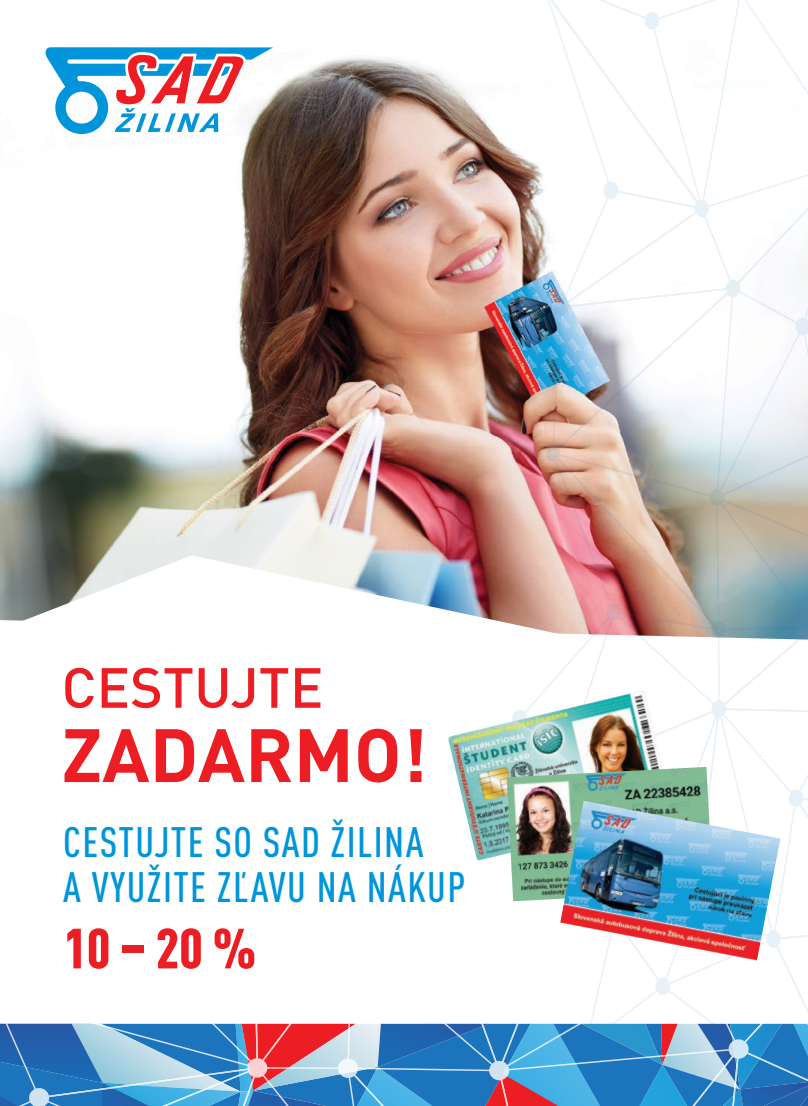
<style>
.page{position:relative;width:808px;height:1106px;background:#fff}
.page>*{position:absolute;margin:0;border:0;box-sizing:border-box;transform-origin:0 0}
.t1{font:700 74.25px "DIN Pro";color:#ed1d24}
.t2{font:500 55.65px "DIN Pro";color:#ed1d24}
.t3{font:900 condensed 55.65px "DIN Pro";color:#ed1d24}
.t4{font:500 condensed 42px/45px "DIN Pro";letter-spacing:.035em;color:#0095da}
</style>
<div class="page">
<img style="left:0;top:0;width:808px;height:1106px">
<img style="left:448px;top:690px;width:226px;height:170px">
<img style="left:507px;top:767px;width:206px;height:134px">
<img style="left:560px;top:800px;width:220px;height:160px">
<h2 class="t2" style="left:62px;top:642px;width:263px">CESTUJTE</h2>
<h1 class="t1" style="left:62px;top:693px;width:367px">ZADARMO!</h1>
<p class="t4" style="left:63px;top:815px;width:404px">CESTUJTE SO SAD ŽILINA<br>A VYUŽITE ZĽAVU NA NÁKUP</p>
<h2 class="t3" style="left:63px;top:905px;width:195px">10 – 20 %</h2>
</div>
